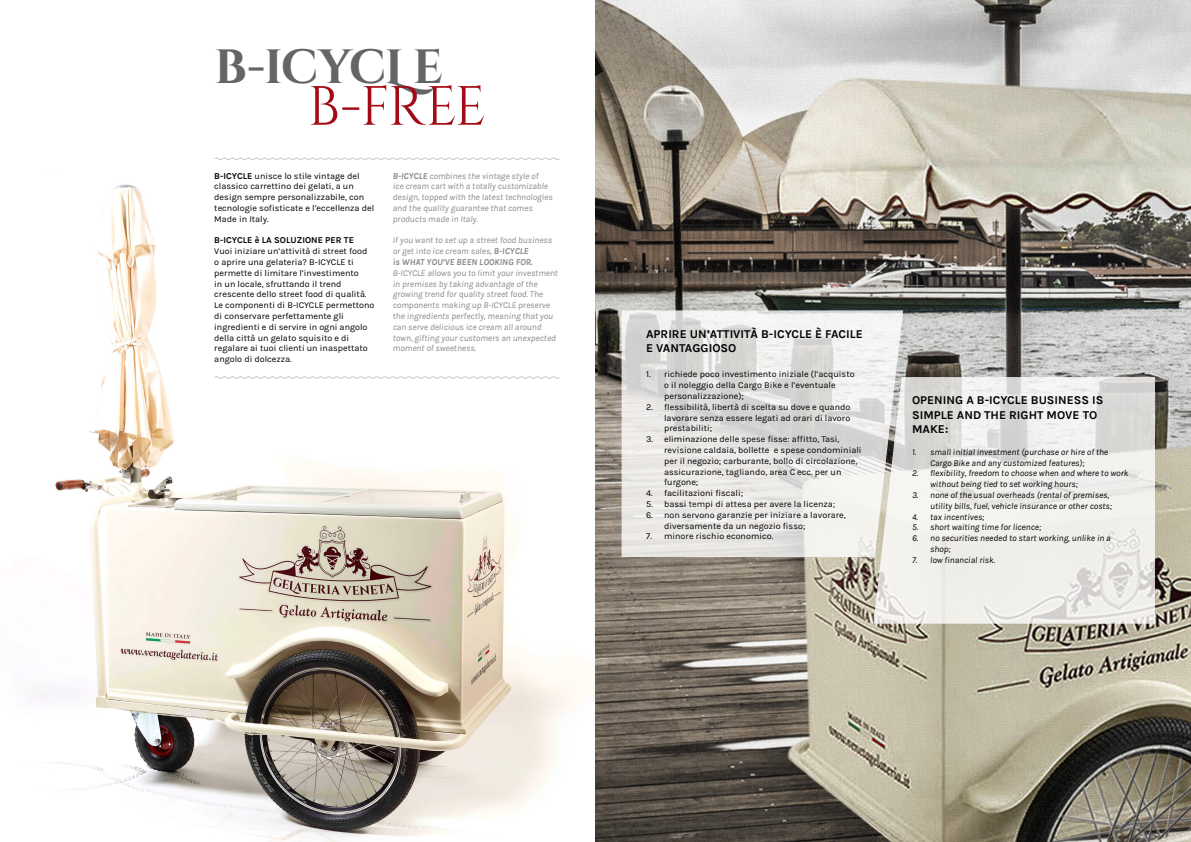
<style>
.page{position:relative;width:1191px;height:842px;background:#fff}
.page>*{position:absolute;margin:0;border:0;box-sizing:border-box;transform-origin:0 0}
.t1{font:55.2px "Cinzel Decorative";color:#a30c16}
.t2{font:700 48px "Cinzel Decorative";letter-spacing:-.035em;color:#646567}
.t3{font:700 12px/14.4px "Karla";color:#000}
.t4{font:9px/10.8px "Karla";color:#000}
.t5{font:italic 9px/10.8px "Karla";color:#87888a}
.t6{font:italic 9px/10.8px "Karla";color:#000}
.t7{font:700 9px "Karla";color:#000}
.s1{font-weight:700}
</style>
<div class="page">
<img style="left:30px;top:184px;width:565px;height:658px">
<img style="left:595px;top:0;width:596px;height:842px">
<svg style="left:214px;top:157px;width:346px;height:3px"></svg>
<svg style="left:214px;top:376px;width:346px;height:3px"></svg>
<svg style="left:621px;top:310px;width:282px;height:247px"></svg>
<svg style="left:873px;top:377px;width:282px;height:247px;fill:#f0efeb"></svg>
<h2 class="t2" style="left:214px;top:37px;width:230px">b-icycle</h2>
<h1 class="t1" style="left:308px;top:73px;width:180px">B-FREE</h1>
<p class="t4" style="left:214px;top:170px;width:161px"><span class="s1">B-ICYCLE</span> unisce lo stile vintage del classico carrettino dei gelati, a un design sempre personalizzabile, con tecnologie sofisticate e l’eccellenza del Made in Italy.</p>
<p class="t7" style="left:214px;top:235px;width:18px">B-ICYCLE</p>
<p class="t7" style="left:255px;top:235px;width:99px">È LA SOLUZIONE PER TE</p>
<p class="t4" style="left:214px;top:246px;width:162px">Vuoi iniziare un’attività di street food o aprire una gelateria? B-ICYCLE ti permette di limitare l’investimento<br>in un locale, sfruttando il trend crescente dello street food di qualità.<br>Le componenti di B-ICYCLE permettono di conservare perfettamente gli ingredienti e di servire in ogni angolo della città un gelato squisito e di regalare ai tuoi clienti un inaspettato angolo di dolcezza.</p>
<p class="t5" style="left:393px;top:170px;width:161px"><span class="s1">B-ICYCLE</span> combines the vintage style of<br>ice cream cart with a totally customizable design, topped with the latest technologies and the quality guarantee that comes products made in Italy.</p>
<p class="t5" style="left:393px;top:235px;width:161px">If you want to set up a street food business or get into ice cream sales, <span class="s1">B-ICYCLE<br>is WHAT YOU’VE BEEN LOOKING FOR.</span></p>
<p class="t5" style="left:393px;top:267px;width:167px">B-ICYCLE allows you to limit your investment in premises by taking advantage of the growing trend for quality street food. The components making up B-ICYCLE preserve the ingredients perfectly, meaning that you can serve delicious ice cream all around town, gifting your customers an unexpected moment of sweetness.</p>
<h3 class="t3" style="left:646px;top:327px;width:15px">APRIR</h3>
<h3 class="t3" style="left:679px;top:327px;width:37px">E UN’ATTI</h3>
<h3 class="t3" style="left:733px;top:327px;width:131px">VITÀ B-I CYCLE È FACI LE</h3>
<h3 class="t3" style="left:646px;top:341px;width:26px">E VANTA</h3>
<h3 class="t3" style="left:692px;top:341px;width:24px">GGIOSO</h3>
<p class="t4" style="left:664px;top:369px;width:192px;text-indent:-18px">1. richiede poco investimento iniziale (l’acquisto o il noleggio della Cargo Bike e l’eventuale personalizzazione);</p>
<p class="t4" style="left:664px;top:401px;width:188px;text-align:justify;text-indent:-18px">2. flessibilità, libertà di scelta su dove e quando lavorare senza essere legati ad orari di lavoro prestabiliti;</p>
<p class="t4" style="left:664px;top:434px;width:199px;text-indent:-18px">3. eliminazione delle spese fisse: affitto, Tasi, revisione caldaia, bollette e spese condominiali per il negozio; carburante, bollo di circolazione, assicurazione, tagliando, area C ecc. per un furgone;</p>
<p class="t4" style="left:646px;top:488px;width:98px">4. facilitazioni fiscali;</p>
<p class="t4" style="left:646px;top:499px;width:190px">5. bassi tempi di attesa per avere la licenza;</p>
<p class="t4" style="left:664px;top:509px;width:183px;text-indent:-18px">6. non servono garanzie per iniziare a lavorare, diversamente da un negozio fisso;</p>
<p class="t4" style="left:646px;top:531px;width:129px">7. minore rischio economico.</p>
<h3 class="t3" style="left:912px;top:393px;width:186px;text-indent:155px">ESS IS<br>SI MPLE AN D THE RIGHT MOVE TO<br>MAKE:</h3>
<p class="t6" style="left:930px;top:446px;width:179px;text-indent:-18px">1. small initial investment (purchase or hire of the<br>Cargo Bike and any customized features);</p>
<p class="t6" style="left:930px;top:468px;width:200px;text-indent:-18px">2. flexibility, freedom to choose when and where to work without being tied to set working hours;</p>
<p class="t6" style="left:930px;top:490px;width:183px;text-indent:-18px">3. none of the usual overheads (rental of premises, utility bills, fuel, vehicle insurance or other costs;</p>
<p class="t6" style="left:912px;top:511px;width:74px">4. tax incentives;</p>
<p class="t6" style="left:912px;top:522px;width:131px">5. short waiting time for licence;</p>
<p class="t6" style="left:930px;top:533px;width:182px;text-indent:-18px">6. no securities needed to start working, unlike in a shop;</p>
<p class="t6" style="left:912px;top:554px;width:85px">7. low financial risk.</p>
<h3 class="t3" style="left:912px;top:393px;width:127px">OPENING A B-ICYCLE BUSIN</h3>
</div>
